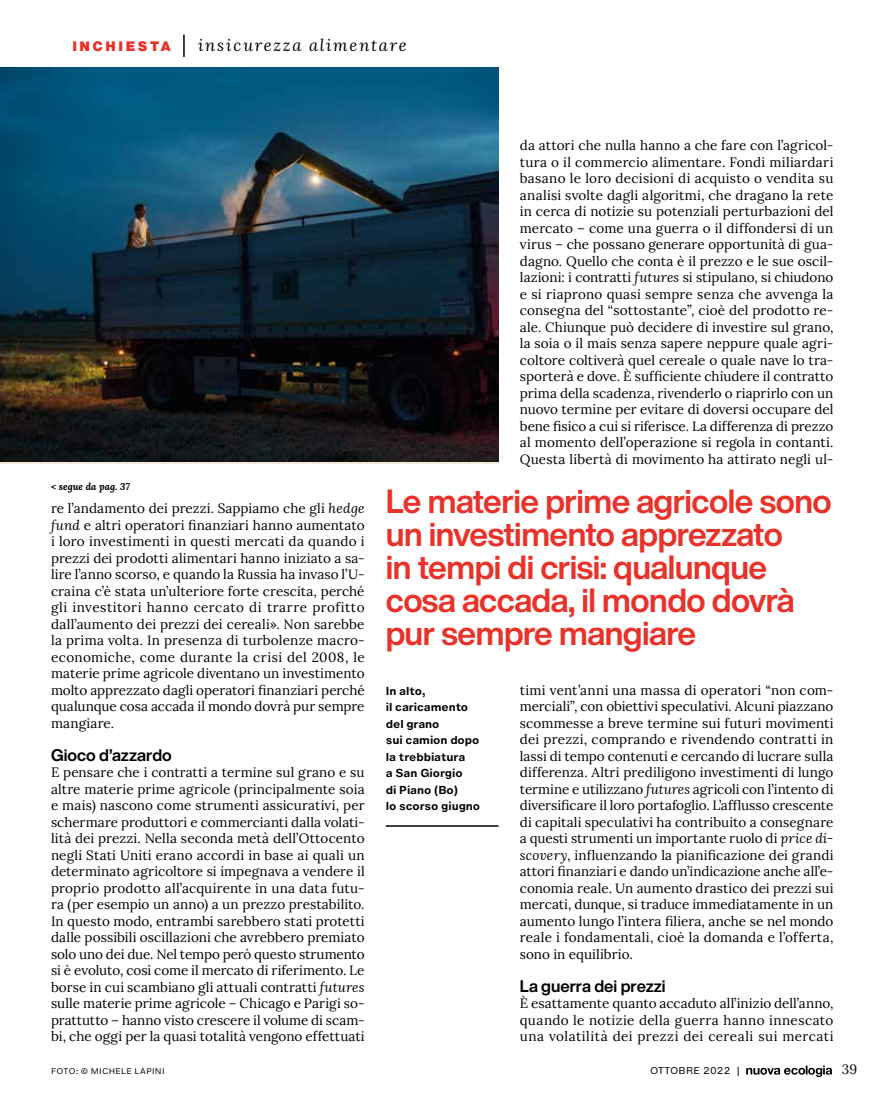
<style>
.page{position:relative;width:893px;height:1106px;background:#fff}
.page>*{position:absolute;margin:0;border:0;box-sizing:border-box;transform-origin:0 0}
.t1{font:700 33px/33px "Helvetica Now Display";letter-spacing:-.015em;color:#e7332a}
.t2{font:700 16.5px "Helvetica Now Display";color:#000}
.t3{font:italic 16.5px "Lora";letter-spacing:.105em;color:#000}
.t4{font:13.5px/16.5px "Lora";letter-spacing:.01em;color:#000;text-align:justify}
.t5{font:900 13.5px "Helvetica Now Text";letter-spacing:.185em;color:#e7332a}
.t6{font:700 10.5px/16.5px "Helvetica Now Micro";letter-spacing:-.01em;color:#000}
.t7{font:italic 700 9.75px "Lora";color:#000}
.t8{font:9px "Helvetica Now Micro";letter-spacing:.02em;color:#000}
.t9{font:7.5px "Helvetica Now Micro";letter-spacing:.045em;color:#000}
.s1{font-style:italic}
</style>
<div class="page">
<svg style="left:746px;top:1065px;width:86px;height:12px"></svg>
<img style="left:0;top:68px;width:499px;height:393px">
<hr style="left:183px;top:35px;width:2px;height:22px;background:#000">
<hr style="left:386px;top:825px;width:113px;height:1px;background:#000">
<p class="t5" style="left:72px;top:36px;width:100px">INCHIESTA</p>
<p class="t3" style="left:198px;top:34px;width:210px">insicurezza alimentare</p>
<p class="t4" style="left:520px;top:136px;width:315px">da attori che nulla hanno a che fare con l’agricol&shy;tura o il commercio alimentare. Fondi miliardari basano le loro decisioni di acquisto o vendita su analisi svolte dagli algoritmi, che dragano la rete in cerca di notizie su potenziali perturbazioni del mercato – come una guerra o il diffondersi di un virus – che possano generare opportunità di gua&shy;dagno. Quello che conta è il prezzo e le sue oscil&shy;lazioni: i contratti <span class="s1">futures</span> si stipulano, si chiudono e si riaprono quasi sempre senza che avvenga la consegna del “sottostante”, cioè del prodotto re&shy;ale. Chiunque può decidere di investire sul grano, la soia o il mais senza sapere neppure quale agri&shy;coltore coltiverà quel cereale o quale nave lo tra&shy;sporterà e dove. È sufficiente chiudere il contratto prima della scadenza, rivenderlo o riaprirlo con un nuovo termine per evitare di doversi occupare del bene fisico a cui si riferisce. La differenza di prezzo al momento dell’operazione si regola in contanti.<br>Questa libertà di movimento ha attirato negli ul-</p>
<p class="t7" style="left:51px;top:480px;width:80px">&lt; segue da pag. 37</p>
<p class="t4" style="left:51px;top:499px;width:315px">re l’andamento dei prezzi. Sappiamo che gli <span class="s1">hedge fund</span> e altri operatori finanziari hanno aumentato i loro investimenti in questi mercati da quando i prezzi dei prodotti alimentari hanno iniziato a sa&shy;lire l’anno scorso, e quando la Russia ha invaso l’U&shy;craina c’è stata un’ulteriore forte crescita, perché gli investitori hanno cercato di trarre profitto dall’aumento dei prezzi dei cereali». Non sarebbe la prima volta. In presenza di turbolenze macro&shy;economiche, come durante la crisi del 2008, le materie prime agricole diventano un investimento molto apprezzato dagli operatori finanziari perché qualunque cosa accada il mondo dovrà pur sempre mangiare.</p>
<p class="t2" style="left:51px;top:743px;width:122px">Gioco d’azzardo</p>
<p class="t4" style="left:51px;top:763px;width:315px">E pensare che i contratti a termine sul grano e su altre materie prime agricole (principalmente soia e mais) nascono come strumenti assicurativi, per schermare produttori e commercianti dalla volati&shy;lità dei prezzi. Nella seconda metà dell’Ottocento negli Stati Uniti erano accordi in base ai quali un determinato agricoltore si impegnava a vendere il proprio prodotto all’acquirente in una data futu&shy;ra (per esempio un anno) a un prezzo prestabilito.<br>In questo modo, entrambi sarebbero stati protetti dalle possibili oscillazioni che avrebbero premiato solo uno dei due. Nel tempo però questo strumento si è evoluto, così come il mercato di riferimento. Le borse in cui scambiano gli attuali contratti <span class="s1">futures </span>sulle materie prime agricole – Chicago e Parigi so&shy;prattutto – hanno visto crescere il volume di scam&shy;bi, che oggi per la quasi totalità vengono effettuati</p>
<p class="t9" style="left:51px;top:1066px;width:115px">FOTO: © MICHELE LAPINI</p>
<h1 class="t1" style="left:386px;top:485px;width:447px">Le materie prime agricole sono un investimento apprezzato<br>in tempi di crisi: qualunque cosa accada, il mondo dovrà pur sempre mangiare</h1>
<p class="t6" style="left:386px;top:682px;width:96px">In alto,<br>il caricamento del grano<br>sui camion dopo la trebbiatura<br>a San Giorgio<br>di Piano (Bo)<br>lo scorso giugno</p>
<p class="t4" style="left:520px;top:681px;width:315px">timi vent’anni una massa di operatori “non com&shy;merciali”, con obiettivi speculativi. Alcuni piazzano scommesse a breve termine sui futuri movimenti dei prezzi, comprando e rivendendo contratti in lassi di tempo contenuti e cercando di lucrare sulla differenza. Altri prediligono investimenti di lungo termine e utilizzano <span class="s1">futures</span> agricoli con l’intento di diversificare il loro portafoglio. L’afflusso crescente di capitali speculativi ha contribuito a consegnare a questi strumenti un importante ruolo di <span class="s1">price di&shy;scovery</span>, influenzando la pianificazione dei grandi attori finanziari e dando un’indicazione anche all’e&shy;conomia reale. Un aumento drastico dei prezzi sui mercati, dunque, si traduce immediatamente in un aumento lungo l’intera filiera, anche se nel mondo reale i fondamentali, cioè la domanda e l’offerta, sono in equilibrio.</p>
<p class="t2" style="left:520px;top:974px;width:147px">La guerra dei prezzi</p>
<p class="t4" style="left:520px;top:994px;width:315px">È esattamente quanto accaduto all’inizio dell’anno, quando le notizie della guerra hanno innescato una volatilità dei prezzi dei cereali sui mercati</p>
<p class="t8" style="left:650px;top:1064px;width:91px">OTTOBRE 2022 |</p>
<p class="t4" style="left:842px;top:1060px;width:17px">39</p>
</div>
